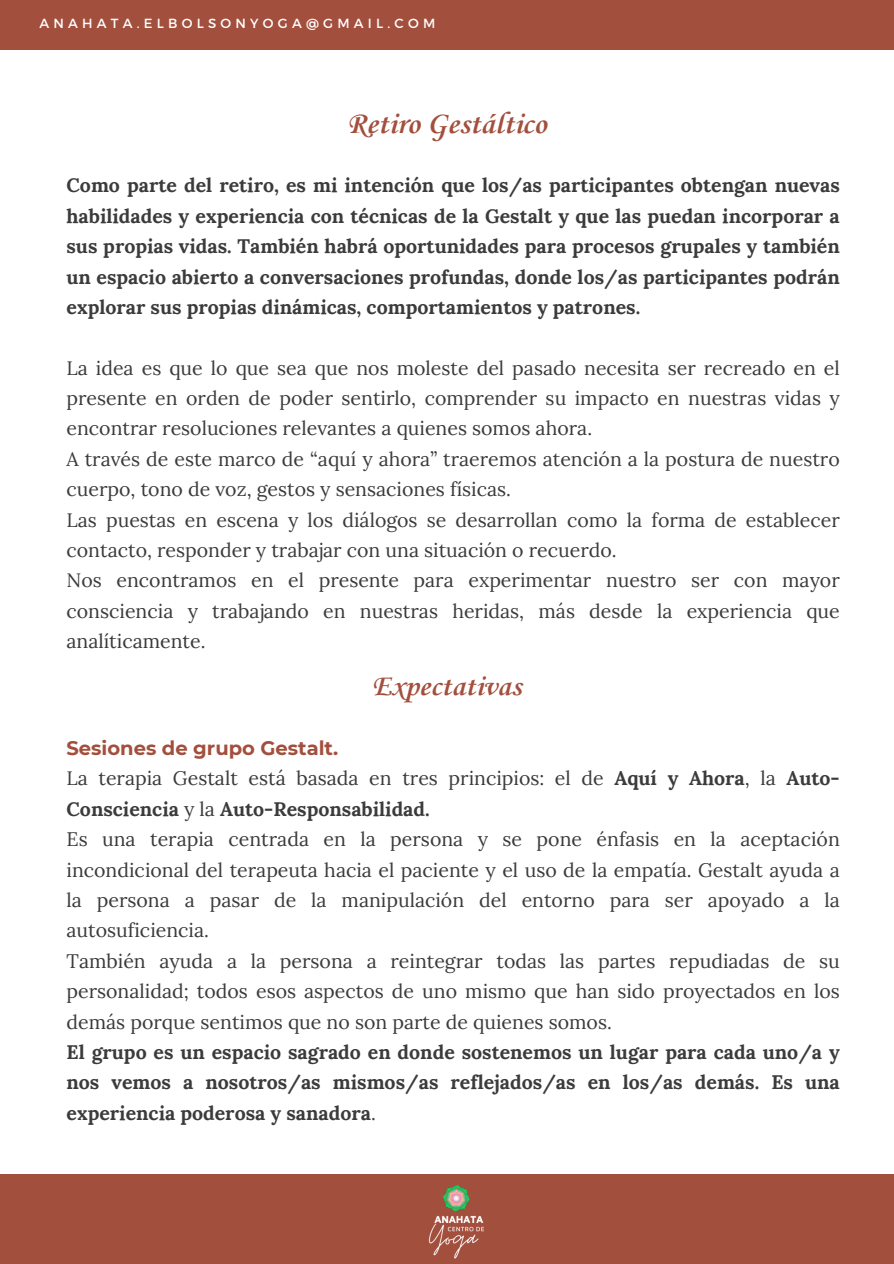
<style>
.page{position:relative;width:894px;height:1264px;background:#fff}
.page>*{position:absolute;margin:0;border:0;box-sizing:border-box;transform-origin:0 0}
.t1{font:700 31.2px "Corsiva";color:#a34f3d}
.t2{font:700 30px "Corsiva";color:#a34f3d}
.t3{font:19.5px/30.3px "Lora";color:#3b3b3b}
.t4{font:700 19.5px/30.3px "Lora";color:#3b3b3b;text-align:justify}
.t5{font:13.2px "Montserrat";letter-spacing:.32em;color:#fff}
.s1{font-family:"Montserrat";font-weight:700;color:#a34f3d}
.s2{font-weight:700}
</style>
<div class="page">
<div style="left:0;top:0;width:893px;height:50px;background:#a34f3d"></div>
<div style="left:0;top:1174px;width:893px;height:89px;background:#a34f3d"></div>
<img style="left:428px;top:1184px;width:56px;height:75px">
<p class="t5" style="left:39px;top:15px;width:397px">ANAHATA.ELBOLSONYOGA@GMAIL.COM</p>
<p class="t1" style="left:347px;top:108px;width:201px">Retiro Gestáltico</p>
<h2 class="t4" style="left:66px;top:170px;width:774px">Como parte del retiro, es mi intención que los/as participantes obtengan nuevas habilidades y experiencia con técnicas de la Gestalt y que las puedan incorporar a sus propias vidas. También habrá oportunidades para procesos grupales y también un espacio abierto a conversaciones profundas, donde los/as participantes podrán explorar sus propias dinámicas, comportamientos y patrones.</h2>
<h3 class="t3" style="left:66px;top:352px;width:774px">La idea es que lo que sea que nos moleste del pasado necesita ser recreado en el presente en orden de poder sentirlo, comprender su impacto en nuestras vidas y encontrar resoluciones relevantes a quienes somos ahora.<br>A través de este marco de “aquí y ahora” traeremos atención a la postura de nuestro cuerpo, tono de voz, gestos y sensaciones físicas.<br>Las puestas en escena y los diálogos se desarrollan como la forma de establecer contacto, responder y trabajar con una situación o recuerdo.<br>Nos encontramos en el presente para experimentar nuestro ser con mayor consciencia y trabajando en nuestras heridas, más desde la experiencia que analíticamente.</h3>
<h3 class="t2" style="left:372px;top:671px;width:151px">Expectativas</h3>
<h1 class="t3" style="left:66px;top:732px;width:774px"><span class="s1">Sesiones de grupo Gestalt.<br></span>La terapia Gestalt está basada en tres principios: el de <span class="s2">Aquí y Ahora</span>, la <span class="s2">Auto-Consciencia</span> y la <span class="s2">Auto-Responsabilidad.<br></span>Es una terapia centrada en la persona y se pone énfasis en la aceptación incondicional del terapeuta hacia el paciente y el uso de la empatía. Gestalt ayuda a la persona a pasar de la manipulación del entorno para ser apoyado a la autosuficiencia.<br>También ayuda a la persona a reintegrar todas las partes repudiadas de su personalidad; todos esos aspectos de uno mismo que han sido proyectados en los demás porque sentimos que no son parte de quienes somos.<br><span class="s2">El grupo es un espacio sagrado en donde sostenemos un lugar para cada uno/a y nos vemos a nosotros/as mismos/as reflejados/as en los/as demás. Es una experiencia poderosa y sanadora</span>.</h1>
</div>
